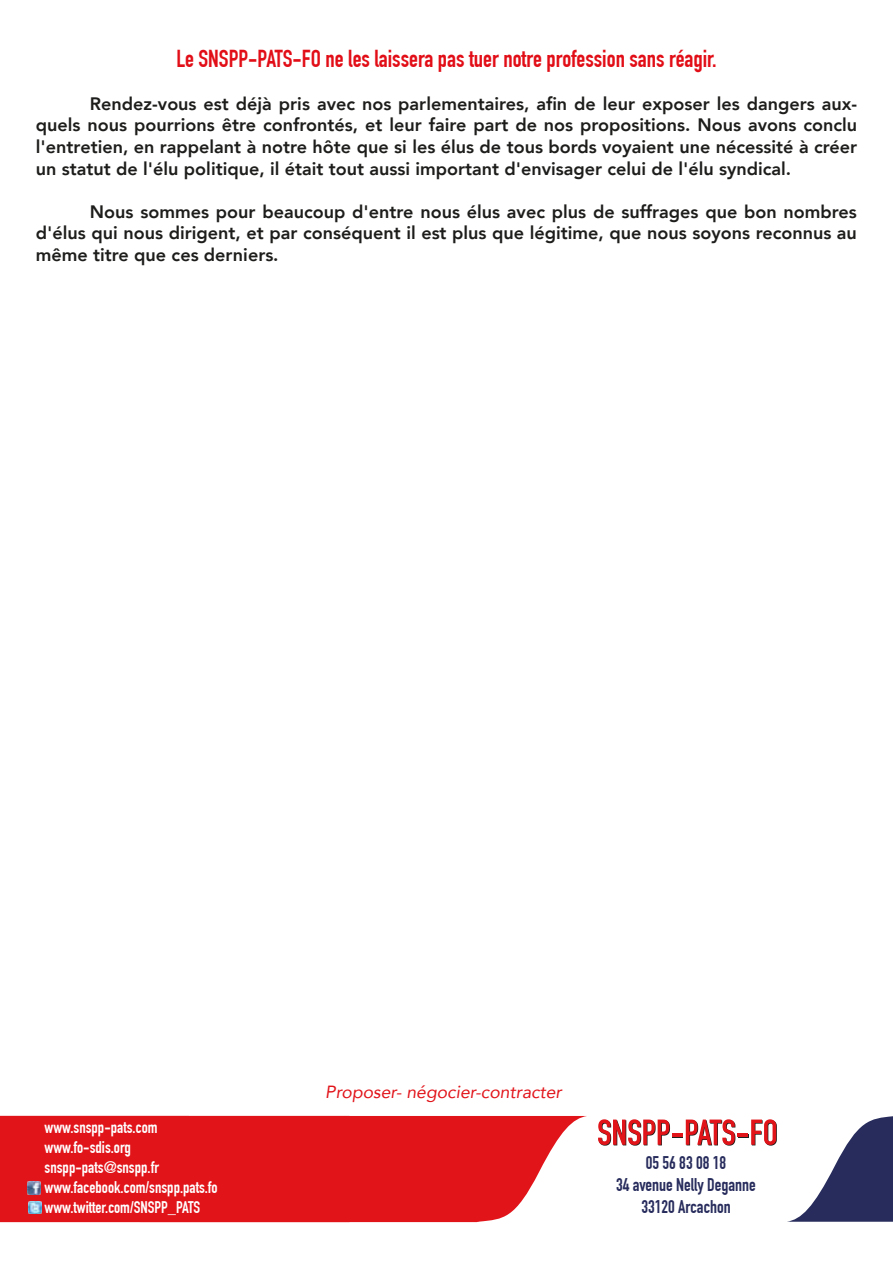
<style>
.page{position:relative;width:893px;height:1263px;background:#fff}
.page>*{position:absolute;margin:0;border:0;box-sizing:border-box;transform-origin:0 0}
.t1{font:700 24px "DIN Condensed";color:#e20e17}
.t2{font:800 18px/21.6px "Avenir";color:#1d1d1b;text-align:justify}
.t3{font:700 18px/21.6px "DIN Condensed";color:#272c5c;text-align:center}
.t4{font:italic 17.55px "Avenir";color:#e1141a}
.t5{font:700 16.5px/19.8px "DIN Condensed";color:#fff}
</style>
<div class="page">
<svg style="left:598px;top:1119px;width:179px;height:27px"></svg>
<svg style="left:0;top:1116px;width:587px;height:106px;background:#e3272c"></svg>
<svg style="left:787px;top:1116px;width:106px;height:106px"></svg>
<svg style="left:28px;top:1201px;width:13px;height:13px"></svg>
<svg style="left:28px;top:1181px;width:13px;height:13px"></svg>
<h1 class="t1" style="left:176px;top:44px;width:542px">Le SNSPP-PATS-FO ne les laissera pas tuer notre profession sans réagir.</h1>
<p class="t2" style="left:36px;top:93px;width:823px;text-indent:54px">Rendez-vous est déjà pris avec nos parlementaires, afin de leur exposer les dangers aux&shy;quels nous pourrions être confrontés, et leur faire part de nos propositions. Nous avons conclu l'entretien, en rappelant à notre hôte que si les élus de tous bords voyaient une nécessité à créer un statut de l'élu politique, il était tout aussi important d'envisager celui de l'élu syndical.</p>
<p class="t2" style="left:36px;top:201px;width:822px;text-indent:54px">Nous sommes pour beaucoup d'entre nous élus avec plus de suffrages que bon nombres d'élus qui nous dirigent, et par conséquent il est plus que légitime, que nous soyons reconnus au même titre que ces derniers.</p>
<p class="t5" style="left:45px;top:1118px;width:175px">www.snspp-pats.com www.fo-sdis.org snspp-pats@snspp.fr www.facebook.com/snspp.pats.fo www.twitter.com/SNSPP_PATS</p>
<p class="t4" style="left:325px;top:1081px;width:238px">Proposer- négocier-contracter</p>
<p class="t3" style="left:616px;top:1152px;width:141px">05 56 83 08 18<br>34 avenue Nelly Deganne<br>33120 Arcachon</p>
</div>
